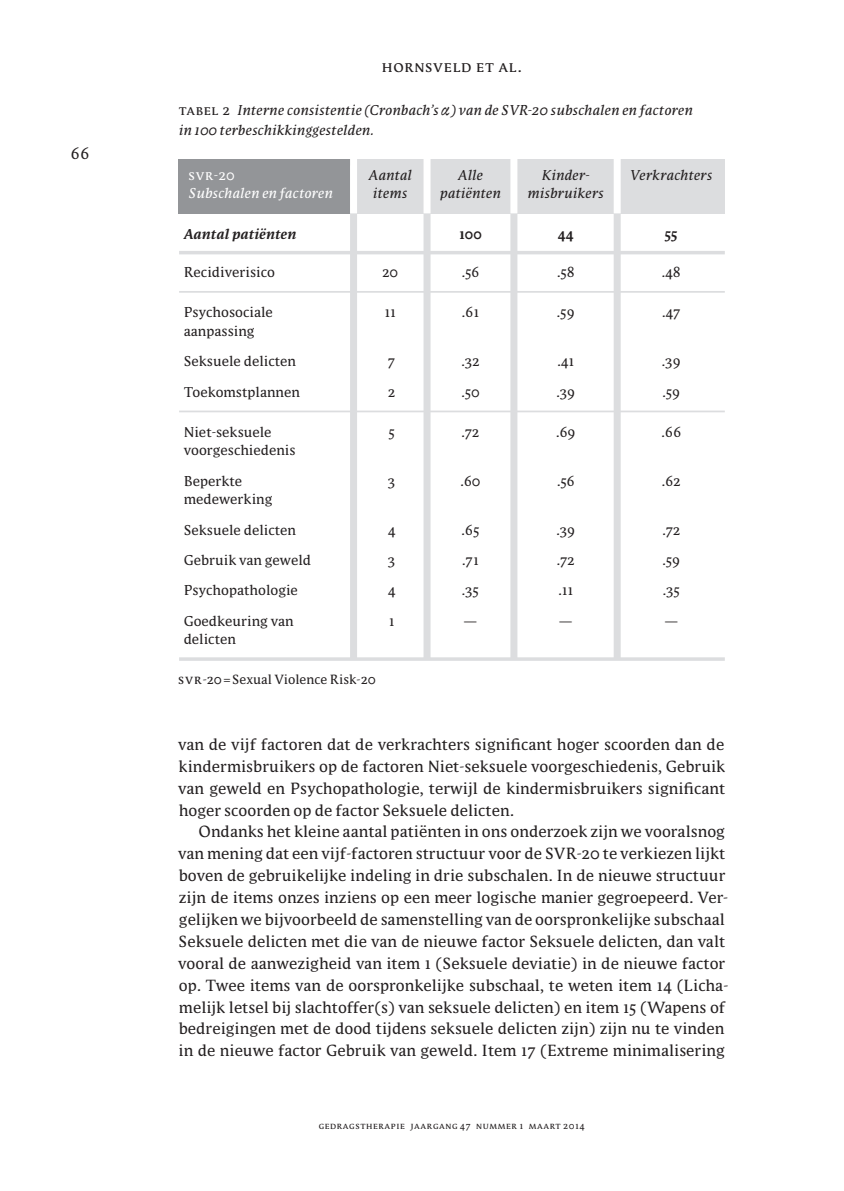
<style>
.page{position:relative;width:844px;height:1191px;background:#fff}
.page>*{position:absolute;margin:0;border:0;box-sizing:border-box;transform-origin:0 0}
.t1{font:14.88px/21.9px "Parable OT";color:#231f20;text-align:justify}
.t2{font:14.88px "Parable OT";letter-spacing:.04em;color:#231f20}
.t3{font:13.12px/18.4px "Parable OT";color:#231f20}
.t4{font:italic 13.12px/18.4px "Parable OT";color:#231f20;text-align:center}
.t5{font:italic 13.12px "Parable OT";color:#fff}
.t6{font:italic 700 13.12px "Parable OT";color:#231f20}
.t7{font:700 13.12px "Parable OT";color:#231f20}
.t8{font:13.12px "Parable OT";color:#fff}
.t9{font:12.25px "Parable OT";color:#231f20}
.t10{font:8.75px "Parable OT";letter-spacing:.065em;color:#231f20}
.s1{font-style:normal}
.s2{font-family:"Garamond Premr Pro";font-size:19.25px}
</style>
<div class="page">
<div style="left:179px;top:159px;width:545px;height:55px;background:#dcdddf"></div>
<div style="left:179px;top:159px;width:174px;height:55px;background:#939598"></div>
<div style="left:350px;top:165px;width:7px;height:494px;background:#dcdddf"></div>
<div style="left:350px;top:159px;width:7px;height:54px;background:#fff"></div>
<div style="left:423px;top:165px;width:7px;height:494px;background:#dcdddf"></div>
<div style="left:423px;top:159px;width:7px;height:54px;background:#fff"></div>
<div style="left:510px;top:165px;width:7px;height:494px;background:#dcdddf"></div>
<div style="left:510px;top:159px;width:7px;height:54px;background:#fff"></div>
<div style="left:613px;top:165px;width:7px;height:494px;background:#dcdddf"></div>
<div style="left:613px;top:159px;width:7px;height:54px;background:#fff"></div>
<hr style="left:179px;top:251px;width:545px;height:3px;background:#dcdddf">
<hr style="left:179px;top:410px;width:545px;height:2px;background:#dcdddf">
<hr style="left:179px;top:291px;width:545px;height:2px;background:#dcdddf">
<hr style="left:179px;top:657px;width:545px;height:4px;background:#dcdddf">
<p class="t1" style="left:70px;top:142px;width:20px">66</p>
<p class="t2" style="left:382px;top:56px;width:141px">hornsveld et al.</p>
<p class="t4" style="left:179px;top:100px;width:515px;line-height:20.1px;text-align:left"><span class="s1">tabel 2</span> Interne consistentie (Cronbach’s <span class="s2">α</span>) van de SVR-20 subschalen en factoren in 100 terbeschikkinggestelden.</p>
<p class="t8" style="left:189px;top:166px;width:48px">svr-20</p>
<p class="t5" style="left:189px;top:185px;width:146px">Subschalen en factoren</p>
<p class="t4" style="left:368px;top:166px;width:45px">Aantal items</p>
<p class="t4" style="left:439px;top:166px;width:63px">Alle patiënten</p>
<p class="t4" style="left:527px;top:166px;width:78px">Kinder&shy;misbruikers</p>
<p class="t4" style="left:629px;top:166px;width:84px">Verkrachters</p>
<p class="t6" style="left:184px;top:225px;width:114px">Aantal patiënten</p>
<p class="t7" style="left:459px;top:225px;width:24px">100</p>
<p class="t7" style="left:557px;top:225px;width:17px">44</p>
<p class="t7" style="left:664px;top:225px;width:14px">55</p>
<p class="t3" style="left:184px;top:263px;width:93px">Recidiverisico</p>
<p class="t3" style="left:382px;top:263px;width:18px">20</p>
<p class="t3" style="left:461px;top:263px;width:19px">.56</p>
<p class="t3" style="left:556px;top:263px;width:19px">.58</p>
<p class="t3" style="left:661px;top:263px;width:21px">.48</p>
<p class="t3" style="left:184px;top:303px;width:91px">Psychosociale aanpassing</p>
<p class="t3" style="left:384px;top:303px;width:13px">11</p>
<p class="t3" style="left:461px;top:303px;width:19px">.61</p>
<p class="t3" style="left:556px;top:303px;width:20px">.59</p>
<p class="t3" style="left:661px;top:303px;width:20px">.47</p>
<p class="t3" style="left:184px;top:352px;width:114px">Seksuele delicten</p>
<p class="t3" style="left:388px;top:352px;width:9px">7</p>
<p class="t3" style="left:461px;top:352px;width:20px">.32</p>
<p class="t3" style="left:557px;top:352px;width:19px">.41</p>
<p class="t3" style="left:661px;top:352px;width:21px">.39</p>
<p class="t3" style="left:184px;top:382px;width:118px">Toekomstplannen</p>
<p class="t3" style="left:388px;top:382px;width:9px">2</p>
<p class="t3" style="left:461px;top:382px;width:20px">.50</p>
<p class="t3" style="left:556px;top:382px;width:21px">.39</p>
<p class="t3" style="left:662px;top:382px;width:20px">.59</p>
<p class="t3" style="left:184px;top:422px;width:113px">Niet-seksuele voorgeschiedenis</p>
<p class="t3" style="left:388px;top:422px;width:8px">5</p>
<p class="t3" style="left:461px;top:422px;width:20px">.72</p>
<p class="t3" style="left:555px;top:422px;width:21px">.69</p>
<p class="t3" style="left:661px;top:422px;width:22px">.66</p>
<p class="t3" style="left:184px;top:471px;width:90px">Beperkte medewerking</p>
<p class="t3" style="left:388px;top:471px;width:9px">3</p>
<p class="t3" style="left:460px;top:471px;width:22px">.60</p>
<p class="t3" style="left:556px;top:471px;width:19px">.56</p>
<p class="t3" style="left:661px;top:471px;width:21px">.62</p>
<p class="t3" style="left:184px;top:520px;width:114px">Seksuele delicten</p>
<p class="t3" style="left:387px;top:520px;width:9px">4</p>
<p class="t3" style="left:461px;top:520px;width:20px">.65</p>
<p class="t3" style="left:556px;top:520px;width:21px">.39</p>
<p class="t3" style="left:661px;top:520px;width:20px">.72</p>
<p class="t3" style="left:184px;top:550px;width:129px">Gebruik van geweld</p>
<p class="t3" style="left:388px;top:550px;width:9px">3</p>
<p class="t3" style="left:462px;top:550px;width:18px">.71</p>
<p class="t3" style="left:556px;top:550px;width:20px">.72</p>
<p class="t3" style="left:662px;top:550px;width:20px">.59</p>
<p class="t3" style="left:184px;top:581px;width:116px">Psychopathologie</p>
<p class="t3" style="left:387px;top:581px;width:9px">4</p>
<p class="t3" style="left:461px;top:581px;width:19px">.35</p>
<p class="t3" style="left:558px;top:581px;width:17px">.11</p>
<p class="t3" style="left:662px;top:581px;width:19px">.35</p>
<p class="t3" style="left:184px;top:611px;width:111px">Goedkeuring van delicten</p>
<p class="t3" style="left:388px;top:611px;width:7px">1</p>
<p class="t3" style="left:463px;top:611px;width:15px">—</p>
<p class="t3" style="left:559px;top:611px;width:15px">—</p>
<p class="t3" style="left:664px;top:611px;width:15px">—</p>
<p class="t9" style="left:178px;top:671px;width:199px">svr-20 = Sexual Violence Risk-20</p>
<p class="t1" style="left:178px;top:733px;width:548px">van de vijf factoren dat de verkrachters significant hoger scoorden dan de kindermisbruikers op de factoren Niet-seksuele voorgeschiedenis, Gebruik van geweld en Psychopathologie, terwijl de kindermisbruikers significant hoger scoorden op de factor Seksuele delicten.</p>
<p class="t1" style="left:178px;top:820px;width:551px;text-align:left;text-indent:20px">Ondanks het kleine aantal patiënten in ons onderzoek zijn we vooralsnog van mening dat een vijf-factoren structuur voor de SVR-20 te verkiezen lijkt boven de gebruikelijke indeling in drie subschalen. In de nieuwe structuur zijn de items onzes inziens op een meer logische manier gegroepeerd. Ver&shy;gelijken we bijvoorbeeld de samenstelling van de oorspronkelijke subschaal Seksuele delicten met die van de nieuwe factor Seksuele delicten, dan valt vooral de aanwezigheid van item 1 (Seksuele deviatie) in de nieuwe factor op. Twee items van de oorspronkelijke subschaal, te weten item 14 (Licha&shy;melijk letsel bij slachtoffer(s) van seksuele delicten) en item 15 (Wapens of bedreigingen met de dood tijdens seksuele delicten zijn) zijn nu te vinden in de nieuwe factor Gebruik van geweld. Item 17 (Extreme minimalisering</p>
<p class="t10" style="left:318px;top:1119px;width:267px">gedragstherapie jaargang 47 nummer 1 maart 2014</p>
</div>
